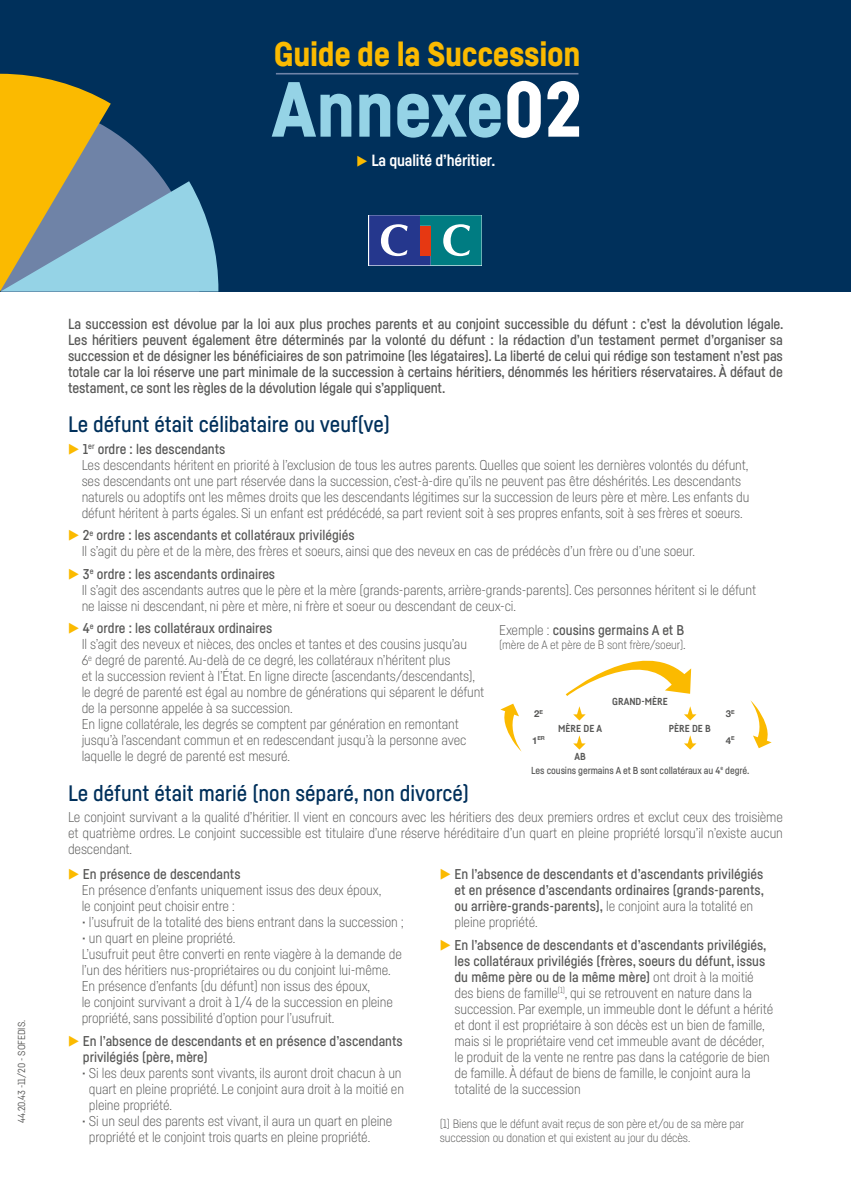
<style>
.page{position:relative;width:851px;height:1191px;background:#fff}
.page>*{position:absolute;margin:0;border:0;box-sizing:border-box;transform-origin:0 0}
.t1{font:900 76.8px "Fabrikat";color:#95d3e6}
.t2{font:900 33.6px "Fabrikat";letter-spacing:-.01em;color:#fbba00}
.t3{font:500 22px "Fabrikat";color:#00305b}
.t4{font:700 16px "Fabrikat";letter-spacing:-.01em;color:#fff}
.t5{font:500 14.4px/16px "Fabrikat";letter-spacing:-.01em;color:#575756;text-align:justify}
.t6{font:300 14px/16px "Fabrikat";letter-spacing:-.01em;color:#575756}
.t7{font:500 14px/16px "Fabrikat";color:#575756}
.t8{font:300 12px/14px "Fabrikat";letter-spacing:-.01em;color:#575756}
.t9{font:500 10px/13.6px "Fabrikat";letter-spacing:-.01em;color:#575756}
.t10{font:700 10px "Fabrikat";color:#575756}
.t11{font:10px "Fabrikat";letter-spacing:-.01em;color:#575756}
.t12{font:700 9.4px "Helvetica Neue";color:#575756}
.t13{font:700 5.6px "Helvetica Neue";color:#575756}
.s1{color:#fff}
.s2{font-family:"European Pi Three";font-weight:400;font-size:14px;color:#fbba00}
.s3{font-family:"European Pi Three";font-weight:400;color:#fbba00}
.s4{font-weight:500}
.s5{font-weight:300}
.s6{font-size:14px}
.s7{font-size:9.4px}
.s8{font-weight:700}
</style>
<div class="page">
<div style="left:0;top:0;width:850px;height:291px;background:#00305b"></div>
<svg style="left:500px;top:703px;width:21px;height:48px"></svg>
<svg style="left:750px;top:700px;width:21px;height:48px"></svg>
<svg style="left:565px;top:660px;width:126px;height:36px"></svg>
<svg style="left:573px;top:706px;width:12px;height:14px"></svg>
<svg style="left:573px;top:735px;width:12px;height:14px"></svg>
<svg style="left:684px;top:706px;width:12px;height:14px"></svg>
<svg style="left:684px;top:735px;width:12px;height:14px"></svg>
<svg style="left:0;top:73px;width:219px;height:218px"></svg>
<svg style="left:369px;top:215px;width:113px;height:51px"></svg>
<svg style="left:369px;top:215px;width:112px;height:50px"></svg>
<div style="left:420px;top:226px;width:10px;height:29px;background:#e63812"></div>
<hr style="left:276px;top:73px;width:302px;height:2px;background:#6f83a7">
<h2 class="t2" style="left:274px;top:33px;width:308px">Guide de la Succession</h2>
<h1 class="t1" style="left:271px;top:62px;width:312px">Annexe<span class="s1">02</span></h1>
<p class="t4" style="left:356px;top:151px;width:140px"><span class="s2">E</span> La qualité d’héritier.</p>
<p class="t11" style="left:16px;top:1123px;width:104px;rotate:-90deg">44.20.43 -11/20 - SOFEDIS.</p>
<p class="t5" style="left:68px;top:316px;width:717px">La succession est dévolue par la loi aux plus proches parents et au conjoint successible du défunt : c’est la dévolution légale.<br>Les héritiers peuvent également être déterminés par la volonté du défunt : la rédaction d’un testament permet d’organiser sa succession et de désigner les bénéficiaires de son patrimoine (les légataires). La liberté de celui qui rédige son testament n’est pas totale car la loi réserve une part minimale de la succession à certains héritiers, dénommés les héritiers réservataires. À défaut de testament, ce sont les règles de la dévolution légale qui s’appliquent.</p>
<h3 class="t3" style="left:68px;top:411px;width:323px">Le défunt était célibataire ou veuf(ve)</h3>
<p class="t6" style="left:82px;top:440px;width:669px;text-indent:-14px"><span class="s3">E</span> <span class="s4">1</span><sup>er</sup> <span class="s4">ordre : les descendants<br></span>Les descendants héritent en priorité à l’exclusion de tous les autres parents. Quelles que soient les dernières volontés du défunt, ses descendants ont une part réservée dans la succession, c’est-à-dire qu’ils ne peuvent pas être déshérités. Les descendants naturels ou adoptifs ont les mêmes droits que les descendants légitimes sur la succession de leurs père et mère. Les enfants du défunt héritent à parts égales. Si un enfant est prédécédé, sa part revient soit à ses propres enfants, soit à ses frères et soeurs.</p>
<p class="t6" style="left:82px;top:527px;width:615px;text-indent:-14px"><span class="s3">E</span> <span class="s4">2</span><sup>e</sup> <span class="s4">ordre : les ascendants et collatéraux privilégiés<br></span>Il s’agit du père et de la mère, des frères et soeurs, ainsi que des neveux en cas de prédécès d’un frère ou d’une soeur.</p>
<p class="t6" style="left:82px;top:565px;width:675px;text-indent:-14px"><span class="s3">E</span> <span class="s4">3</span><sup>e</sup> <span class="s4">ordre : les ascendants ordinaires<br></span>Il s’agit des ascendants autres que le père et la mère (grands-parents, arrière-grands-parents). Ces personnes héritent si le défunt ne laisse ni descendant, ni père et mère, ni frère et soeur ou descendant de ceux-ci.</p>
<p class="t6" style="left:82px;top:620px;width:404px;text-indent:-14px"><span class="s3">E</span> <span class="s4">4</span><sup>e</sup> <span class="s4">ordre : les collatéraux ordinaires<br></span>Il s’agit des neveux et nièces, des oncles et tantes et des cousins jusqu’au<br>6<sup>e</sup> degré de parenté. Au-delà de ce degré, les collatéraux n’héritent plus<br>et la succession revient à l’État. En ligne directe (ascendants/descendants), le degré de parenté est égal au nombre de générations qui séparent le défunt de la personne appelée à sa succession.<br>En ligne collatérale, les degrés se comptent par génération en remontant jusqu’à l’ascendant commun et en redescendant jusqu’à la personne avec laquelle le degré de parenté est mesuré.</p>
<p class="t7" style="left:499px;top:622px;width:187px"><span class="s5">Exemple :</span> cousins germains A et B</p>
<p class="t8" style="left:499px;top:637px;width:188px">(mère de A et père de B sont frère/soeur)<span class="s6">.</span></p>
<p class="t10" style="left:612px;top:695px;width:57px">GRAND-MÈRE</p>
<p class="t12" style="left:534px;top:706px;width:10px">2<sup>E</sup></p>
<p class="t12" style="left:725px;top:706px;width:10px">3<sup>E</sup></p>
<p class="t13" style="left:532px;top:734px;width:14px"><span class="s7">1</span>ER</p>
<p class="t12" style="left:725px;top:733px;width:10px">4<sup>E</sup></p>
<p class="t10" style="left:558px;top:722px;width:45px">MÈRE DE A</p>
<p class="t10" style="left:668px;top:722px;width:44px">PÈRE DE B</p>
<p class="t9" style="left:531px;top:749px;width:219px;text-indent:43px"><span class="s8">AB<br></span>Les cousins germains A et B sont collatéraux au 4<sup>e</sup> degré.</p>
<h3 class="t3" style="left:68px;top:779px;width:402px">Le défunt était marié (non séparé, non divorcé)</h3>
<p class="t6" style="left:68px;top:808px;width:716px;text-align:justify">Le conjoint survivant a la qualité d’héritier. Il vient en concours avec les héritiers des deux premiers ordres et exclut ceux des troisième et quatrième ordres. Le conjoint successible est titulaire d’une réserve héréditaire d’un quart en pleine propriété lorsqu’il n’existe aucun descendant.</p>
<p class="t6" style="left:82px;top:866px;width:301px;text-indent:-14px"><span class="s3">E</span> <span class="s4">En présence de descendants<br></span>En présence d’enfants uniquement issus des deux époux, le conjoint peut choisir entre :</p>
<p class="t6" style="left:82px;top:914px;width:324px">• l’usufruit de la totalité des biens entrant dans la succession ;</p>
<p class="t6" style="left:82px;top:930px;width:321px">• un quart en pleine propriété.<br>L’usufruit peut être converti en rente viagère à la demande de l’un des héritiers nus-propriétaires ou du conjoint lui-même.<br>En présence d’enfants (du défunt) non issus des époux,<br>le conjoint survivant a droit à 1/4 de la succession en pleine propriété, sans possibilité d’option pour l’usufruit.</p>
<p class="t7" style="left:83px;top:1032px;width:321px;text-indent:-15px"><span class="s3">E</span> En l’absence de descendants et en présence d’ascendants privilégiés (père, mère)</p>
<p class="t6" style="left:89px;top:1064px;width:316px;text-indent:-7px">• Si les deux parents sont vivants, ils auront droit chacun à un quart en pleine propriété. Le conjoint aura droit à la moitié en pleine propriété.</p>
<p class="t6" style="left:89px;top:1112px;width:305px;text-indent:-7px">• Si un seul des parents est vivant, il aura un quart en pleine propriété et le conjoint trois quarts en pleine propriété.</p>
<p class="t7" style="left:454px;top:866px;width:311px;text-indent:-15px"><span class="s3">E</span> En l’absence de descendants et d’ascendants privilégiés et en présence d’ascendants ordinaires (grands-parents, ou arrière-grands-parents), <span class="s5">le conjoint aura la totalité en pleine propriété.</span></p>
<p class="t6" style="left:454px;top:936px;width:320px;text-indent:-15px"><span class="s3">E</span> <span class="s4">En l’absence de descendants et d’ascendants privilégiés, les collatéraux privilégiés (frères, soeurs du défunt, issus du même père ou de la même mère)</span> ont droit à la moitié des biens de famille<sup>(1)</sup>, qui se retrouvent en nature dans la succession. Par exemple, un immeuble dont le défunt a hérité et dont il est propriétaire à son décès est un bien de famille, mais si le propriétaire vend cet immeuble avant de décéder, le produit de la vente ne rentre pas dans la catégorie de bien de famille. À défaut de biens de famille, le conjoint aura la totalité de la succession</p>
<p class="t8" style="left:439px;top:1116px;width:306px">(1) Biens que le défunt avait reçus de son père et/ou de sa mère par succession ou donation et qui existent au jour du décès.</p>
</div>
